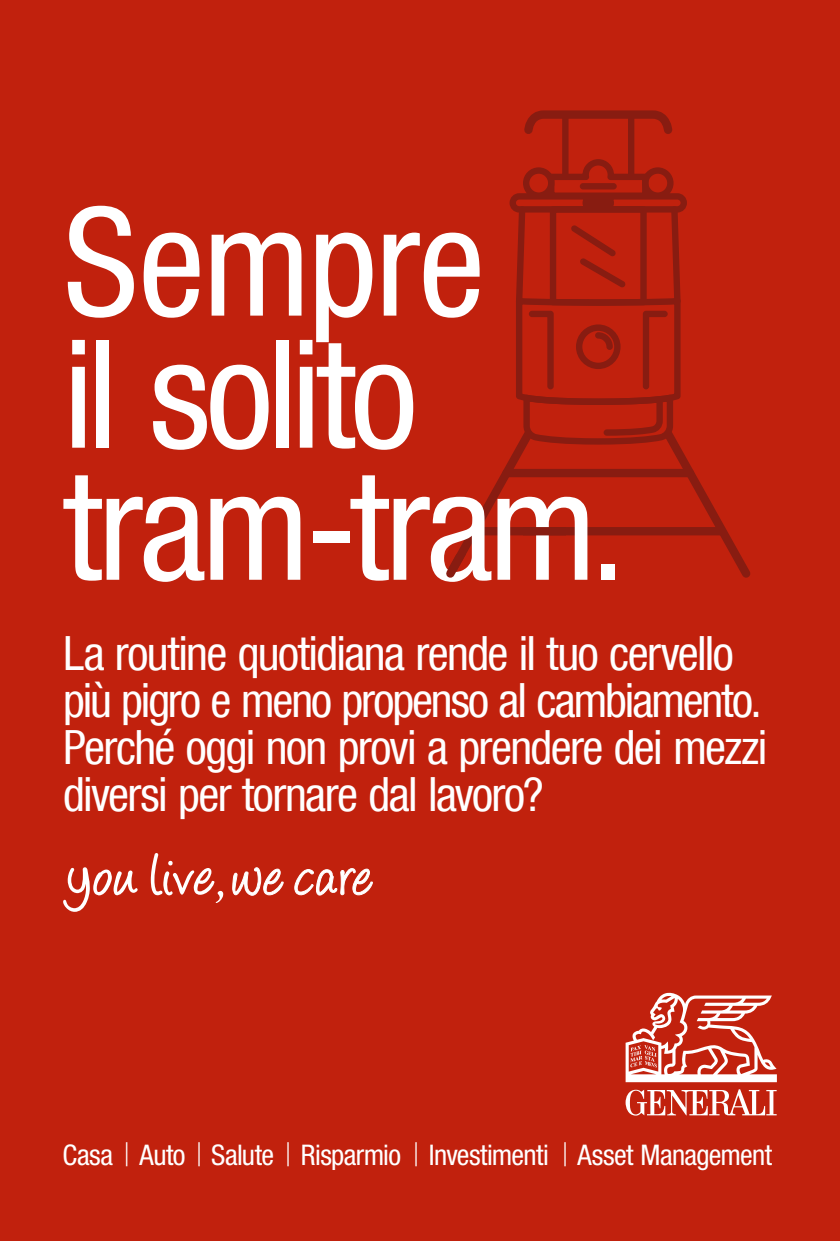
<style>
.page{position:relative;width:840px;height:1241px;background:#fff}
.page>*{position:absolute;margin:0;border:0;box-sizing:border-box;transform-origin:0 0}
.t1{font:condensed 150.85px/132px "Helvetica Neue LT Com";letter-spacing:-.025em;color:#fff}
.t2{font:condensed 47.15px/47.1px "Helvetica Neue LT Com";letter-spacing:-.035em;color:#fff}
.t3{font:condensed 28.45px "Helvetica Neue LT Std";letter-spacing:-.02em;color:#fff}
.s1{font-family:"Helvetica Neue";font-weight:300;font-stretch:normal;font-size:24.07px}
</style>
<div class="page">
<div style="left:0;top:0;width:840px;height:1240px;background:#c1210d"></div>
<svg style="left:625px;top:1089px;width:151px;height:26px"></svg>
<svg style="left:625px;top:992px;width:152px;height:89px"></svg>
<div style="left:562px;top:112px;width:6px;height:67px;border:3px solid #881c11;border-radius:2px"></div>
<div style="left:628px;top:112px;width:6px;height:67px;border:3px solid #881c11;border-radius:2px"></div>
<svg style="left:524px;top:110px;width:149px;height:28px"></svg>
<svg style="left:232px;top:867px;width:52px;height:28px"></svg>
<svg style="left:294px;top:868px;width:79px;height:27px"></svg>
<svg style="left:63px;top:867px;width:75px;height:44px"></svg>
<svg style="left:151px;top:853px;width:72px;height:50px"></svg>
<svg style="left:446px;top:158px;width:305px;height:420px"></svg>
<h1 class="t1" style="left:63px;top:194px;width:565px">Sempre<br>il solito tram-tram.</h1>
<p class="t2" style="left:63px;top:629px;width:705px">La routine quotidiana rende il tuo cervello più pigro e meno propenso al cambiamento.<br>Perché oggi non provi a prendere dei mezzi diversi per tornare dal lavoro?</p>
<p class="t3" style="left:63px;top:1138px;width:711px">Casa <span class="s1">|</span> Auto <span class="s1">|</span> Salute <span class="s1">|</span> Risparmio <span class="s1">|</span> Investimenti <span class="s1">|</span> Asset Management</p>
</div>
